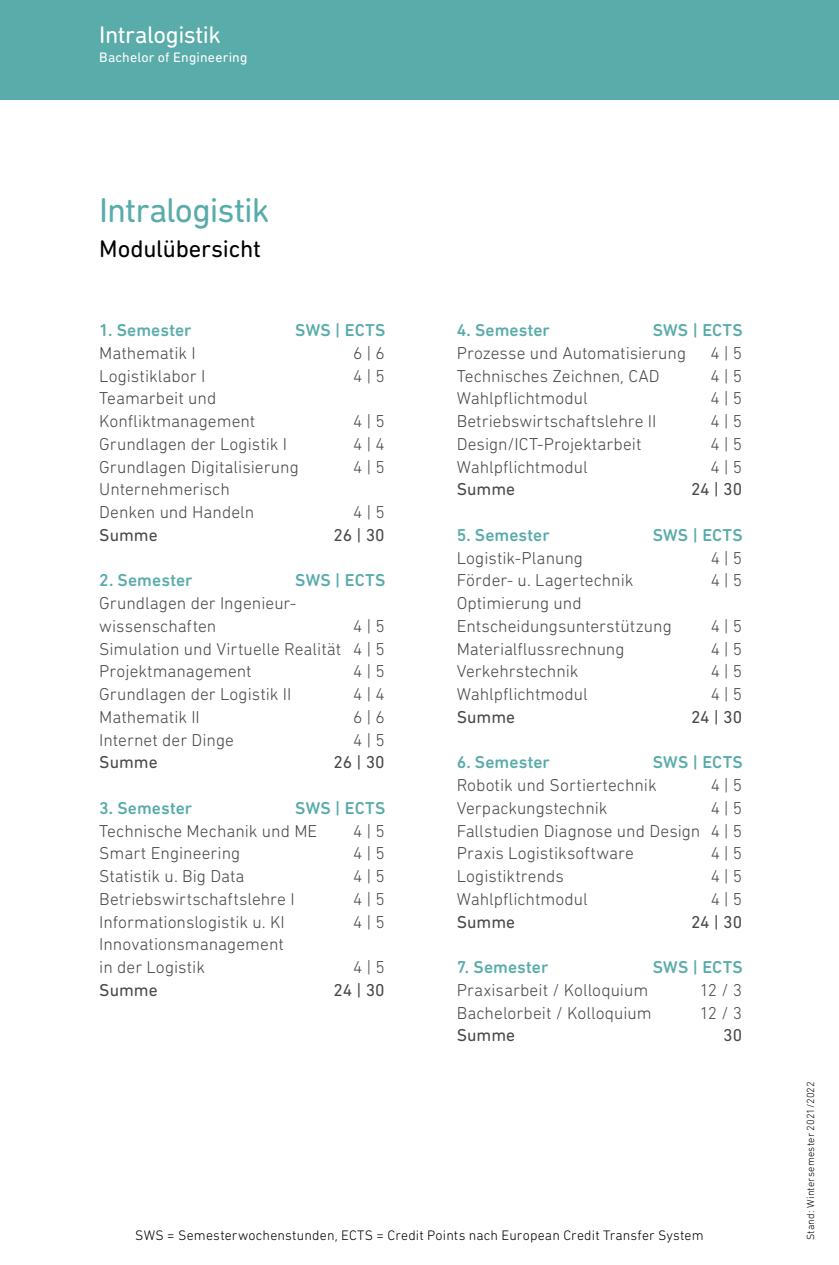
<style>
.page{position:relative;width:839px;height:1265px;background:#fff}
.page>*{position:absolute;margin:0;border:0;box-sizing:border-box;transform-origin:0 0}
.t1{font:35px "DIN Next Rounded LT Pro";letter-spacing:-.03em;color:#59acaa}
.t2{font:24.5px "DIN Next Rounded LT Pro";letter-spacing:-.01em;color:#000}
.t3{font:24.5px "DIN Next Rounded LT Pro";letter-spacing:-.02em;color:#fff}
.t4{font:300 17.5px/22.8px "DIN Next Rounded LT Pro";color:#484847}
.t5{font:500 17.5px "DIN Next Rounded LT Pro";letter-spacing:.01em;color:#59acaa}
.t6{font:17.5px "DIN Next Rounded LT Pro";color:#484847}
.t7{font:300 14px "DIN Next Rounded LT Pro";letter-spacing:.01em;color:#000}
.t8{font:14px "DIN Next Rounded LT Pro";letter-spacing:.01em;color:#fff}
.t9{font:300 10.5px "DIN Next Rounded LT Pro";letter-spacing:.02em;color:#000}
</style>
<div class="page">
<div style="left:0;top:0;width:838px;height:99px;background:#59acaa"></div>
<h2 class="t3" style="left:99px;top:20px;width:123px">Intralogistik</h2>
<p class="t8" style="left:99px;top:49px;width:150px">Bachelor of Engineering</p>
<h1 class="t1" style="left:99px;top:190px;width:172px">Intralogistik</h1>
<h2 class="t2" style="left:99px;top:235px;width:163px">Modulübersicht</h2>
<p class="t5" style="left:99px;top:320px;width:94px">1. Semester</p>
<p class="t5" style="left:295px;top:320px;width:91px">SWS | ECTS</p>
<p class="t4" style="left:99px;top:341px;width:98px">Mathematik I</p>
<p class="t4" style="left:353px;top:341px;width:33px">6 | 6</p>
<p class="t4" style="left:99px;top:364px;width:108px">Logistiklabor I</p>
<p class="t4" style="left:353px;top:364px;width:33px">4 | 5</p>
<p class="t4" style="left:99px;top:387px;width:157px">Teamarbeit und<br>Konfliktmanagement</p>
<p class="t4" style="left:353px;top:409px;width:33px">4 | 5</p>
<p class="t4" style="left:99px;top:432px;width:189px">Grundlagen der Logistik I</p>
<p class="t4" style="left:353px;top:432px;width:33px">4 | 4</p>
<p class="t4" style="left:99px;top:455px;width:201px">Grundlagen Digitalisierung</p>
<p class="t4" style="left:353px;top:455px;width:33px">4 | 5</p>
<p class="t4" style="left:99px;top:478px;width:156px">Unternehmerisch<br>Denken und Handeln</p>
<p class="t4" style="left:353px;top:500px;width:33px">4 | 5</p>
<p class="t6" style="left:99px;top:525px;width:60px">Summe</p>
<p class="t6" style="left:333px;top:525px;width:53px">26 | 30</p>
<p class="t5" style="left:99px;top:570px;width:95px">2. Semester</p>
<p class="t5" style="left:295px;top:570px;width:91px">SWS | ECTS</p>
<p class="t4" style="left:99px;top:591px;width:198px">Grundlagen der Ingenieur&shy;wissenschaften</p>
<p class="t4" style="left:99px;top:614px;width:287px;text-align:justify;text-indent:254px">4 | 5<br>Simulation und Virtuelle Realität 4 | 5<br>Projektmanagement</p>
<p class="t4" style="left:353px;top:660px;width:33px">4 | 5</p>
<p class="t4" style="left:99px;top:682px;width:194px">Grundlagen der Logistik II</p>
<p class="t4" style="left:353px;top:682px;width:33px">4 | 4</p>
<p class="t4" style="left:99px;top:705px;width:102px">Mathematik II</p>
<p class="t4" style="left:353px;top:705px;width:33px">6 | 6</p>
<p class="t4" style="left:99px;top:728px;width:136px">Internet der Dinge</p>
<p class="t4" style="left:353px;top:728px;width:33px">4 | 5</p>
<p class="t6" style="left:99px;top:752px;width:60px">Summe</p>
<p class="t6" style="left:333px;top:752px;width:53px">26 | 30</p>
<p class="t5" style="left:99px;top:798px;width:94px">3. Semester</p>
<p class="t5" style="left:295px;top:798px;width:91px">SWS | ECTS</p>
<p class="t4" style="left:99px;top:819px;width:219px">Technische Mechanik und ME</p>
<p class="t4" style="left:353px;top:819px;width:33px">4 | 5</p>
<p class="t4" style="left:99px;top:842px;width:142px">Smart Engineering</p>
<p class="t4" style="left:353px;top:842px;width:33px">4 | 5</p>
<p class="t4" style="left:99px;top:864px;width:147px">Statistik u. Big Data</p>
<p class="t4" style="left:353px;top:864px;width:33px">4 | 5</p>
<p class="t4" style="left:99px;top:887px;width:197px">Betriebswirtschaftslehre I</p>
<p class="t4" style="left:353px;top:887px;width:33px">4 | 5</p>
<p class="t4" style="left:99px;top:910px;width:187px">Informationslogistik u. KI</p>
<p class="t4" style="left:353px;top:910px;width:33px">4 | 5</p>
<p class="t4" style="left:99px;top:933px;width:186px">Innovationsmanagement in der Logistik</p>
<p class="t4" style="left:353px;top:955px;width:33px">4 | 5</p>
<p class="t6" style="left:99px;top:980px;width:60px">Summe</p>
<p class="t6" style="left:333px;top:980px;width:53px">24 | 30</p>
<p class="t5" style="left:456px;top:320px;width:95px">4. Semester</p>
<p class="t5" style="left:652px;top:320px;width:91px">SWS | ECTS</p>
<p class="t4" style="left:456px;top:341px;width:231px">Prozesse und Automatisierung</p>
<p class="t4" style="left:710px;top:341px;width:33px">4 | 5</p>
<p class="t4" style="left:456px;top:364px;width:204px">Technisches Zeichnen, CAD</p>
<p class="t4" style="left:710px;top:364px;width:33px">4 | 5</p>
<p class="t4" style="left:456px;top:387px;width:132px">Wahlpflichtmodul</p>
<p class="t4" style="left:710px;top:387px;width:33px">4 | 5</p>
<p class="t4" style="left:456px;top:409px;width:201px">Betriebswirtschaftslehre II</p>
<p class="t4" style="left:710px;top:409px;width:33px">4 | 5</p>
<p class="t4" style="left:456px;top:432px;width:186px">Design/ICT-Projektarbeit</p>
<p class="t4" style="left:710px;top:432px;width:33px">4 | 5</p>
<p class="t4" style="left:456px;top:455px;width:132px">Wahlpflichtmodul</p>
<p class="t4" style="left:710px;top:455px;width:33px">4 | 5</p>
<p class="t6" style="left:456px;top:479px;width:60px">Summe</p>
<p class="t6" style="left:691px;top:479px;width:53px">24 | 30</p>
<p class="t5" style="left:456px;top:525px;width:95px">5. Semester</p>
<p class="t5" style="left:652px;top:525px;width:91px">SWS | ECTS</p>
<p class="t4" style="left:456px;top:546px;width:128px">Logistik-Planung</p>
<p class="t4" style="left:710px;top:546px;width:33px">4 | 5</p>
<p class="t4" style="left:456px;top:569px;width:178px">Förder- u. Lagertechnik</p>
<p class="t4" style="left:710px;top:569px;width:33px">4 | 5</p>
<p class="t4" style="left:456px;top:591px;width:216px">Optimierung und<br>Entscheidungsunterstützung</p>
<p class="t4" style="left:710px;top:614px;width:33px">4 | 5</p>
<p class="t4" style="left:456px;top:637px;width:169px">Materialflussrechnung</p>
<p class="t4" style="left:710px;top:637px;width:33px">4 | 5</p>
<p class="t4" style="left:456px;top:660px;width:123px">Verkehrstechnik</p>
<p class="t4" style="left:710px;top:660px;width:33px">4 | 5</p>
<p class="t4" style="left:456px;top:682px;width:132px">Wahlpflichtmodul</p>
<p class="t4" style="left:710px;top:682px;width:33px">4 | 5</p>
<p class="t6" style="left:456px;top:707px;width:60px">Summe</p>
<p class="t6" style="left:691px;top:707px;width:53px">24 | 30</p>
<p class="t5" style="left:456px;top:752px;width:95px">6. Semester</p>
<p class="t5" style="left:652px;top:752px;width:91px">SWS | ECTS</p>
<p class="t4" style="left:456px;top:773px;width:201px">Robotik und Sortiertechnik</p>
<p class="t4" style="left:710px;top:773px;width:33px">4 | 5</p>
<p class="t4" style="left:456px;top:796px;width:152px">Verpackungstechnik</p>
<p class="t4" style="left:456px;top:796px;width:287px;text-align:justify;text-indent:254px">4 | 5<br>Fallstudien Diagnose und Design 4 | 5<br>Praxis Logistiksoftware</p>
<p class="t4" style="left:710px;top:842px;width:33px">4 | 5</p>
<p class="t4" style="left:456px;top:864px;width:109px">Logistiktrends</p>
<p class="t4" style="left:710px;top:864px;width:33px">4 | 5</p>
<p class="t4" style="left:456px;top:887px;width:132px">Wahlpflichtmodul</p>
<p class="t4" style="left:710px;top:887px;width:33px">4 | 5</p>
<p class="t6" style="left:456px;top:911px;width:60px">Summe</p>
<p class="t6" style="left:691px;top:911px;width:53px">24 | 30</p>
<p class="t5" style="left:456px;top:957px;width:93px">7. Semester</p>
<p class="t5" style="left:652px;top:957px;width:91px">SWS | ECTS</p>
<p class="t4" style="left:456px;top:978px;width:193px">Praxisarbeit / Kolloquium</p>
<p class="t4" style="left:699px;top:978px;width:44px">12 / 3</p>
<p class="t4" style="left:456px;top:1001px;width:196px">Bachelorbeit / Kolloquium</p>
<p class="t4" style="left:699px;top:1001px;width:44px">12 / 3</p>
<p class="t6" style="left:456px;top:1025px;width:60px">Summe</p>
<p class="t6" style="left:723px;top:1025px;width:20px">30</p>
<p class="t7" style="left:135px;top:1227px;width:569px">SWS = Semesterwochenstunden, ECTS = Credit Points nach European Credit Transfer System</p>
<p class="t9" style="left:804px;top:1240px;width:160px;rotate:-90deg">Stand: Wintersemester 2021/2022</p>
</div>
